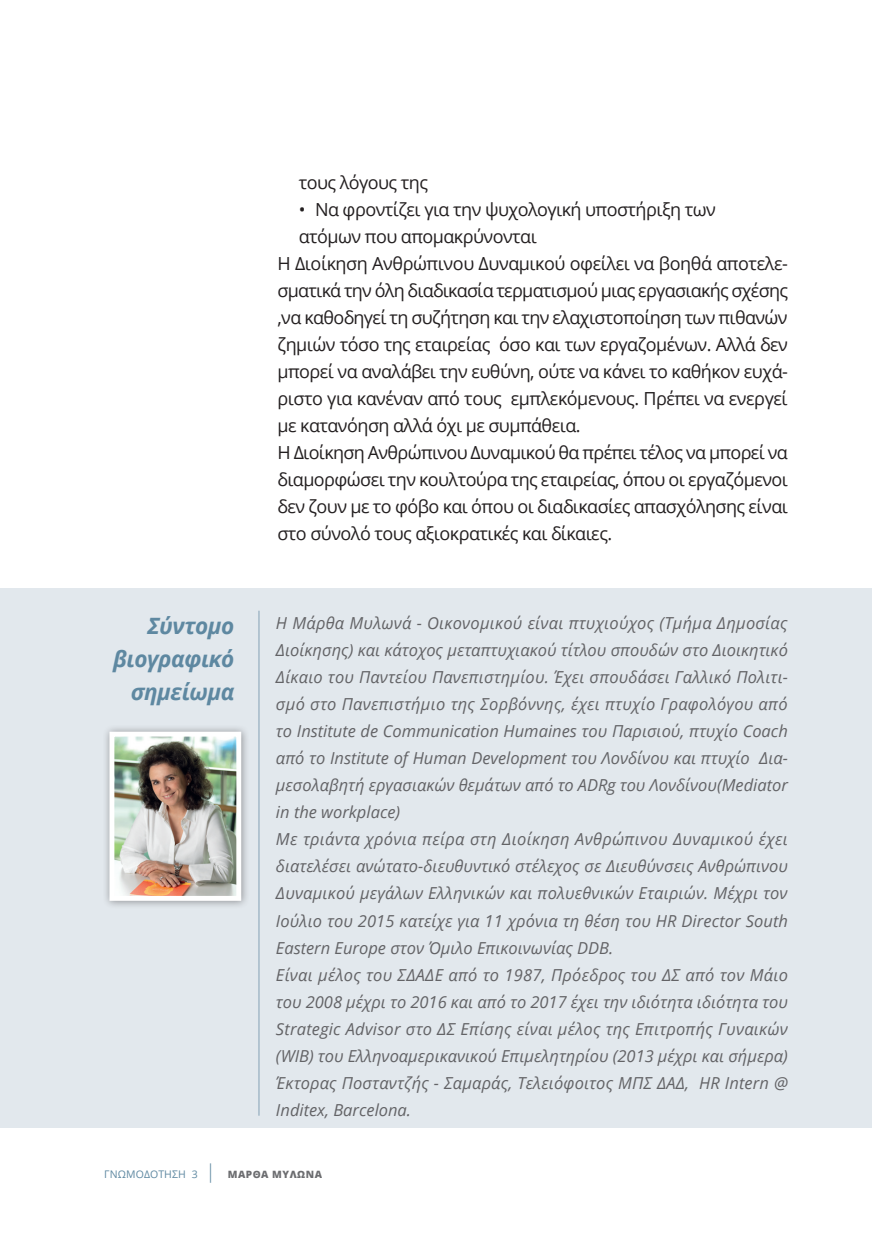
<style>
.page{position:relative;width:872px;height:1234px;background:#fff}
.page>*{position:absolute;margin:0;border:0;box-sizing:border-box;transform-origin:0 0}
.t1{font:italic 700 22.5px/33px "Open Sans";letter-spacing:-.02em;color:#5e88a1;text-align:right}
.t2{font:18px "Open Sans";letter-spacing:-.03em;color:#231f20}
.t3{font:italic 16.5px/27px "Open Sans";letter-spacing:.005em;color:#636366}
.t4{font:10.5px "Open Sans";letter-spacing:.01em;color:#5e88a1}
.s1{font-weight:300;font-size:19.05px}
.s2{font-weight:800;font-size:10.05px;color:#6c6d70}
</style>
<div class="page">
<div style="left:0;top:588px;width:872px;height:539px;background:#e2e8ed"></div>
<div style="left:102px;top:724px;width:148px;height:185px;background:#231f20;opacity:.45"></div>
<img style="left:115px;top:737px;width:120px;height:157px">
<div style="left:109px;top:731px;width:132px;height:169px;border:5px solid #fff"></div>
<hr style="left:258px;top:610px;width:1px;height:505px;background:#84a1b6">
<h1 class="t1" style="left:113px;top:608px;width:123px">Σύντομο βιογραφικό σημείωμα</h1>
<p class="t2" style="left:299px;top:170px;width:131px">τους λόγους της</p>
<p class="t2" style="left:299px;top:197px;width:418px">• Να φροντίζει για την ψυχολογική υποστήριξη των</p>
<p class="t2" style="left:299px;top:224px;width:239px">ατόμων που απομακρύνονται</p>
<p class="t2" style="left:277px;top:251px;width:512px">Η Διοίκηση Ανθρώπινου Δυναμικού οφείλει να βοηθά αποτελε-</p>
<p class="t2" style="left:277px;top:278px;width:512px">σματικά την όλη διαδικασία τερματισμού μιας εργασιακής σχέσης</p>
<p class="t2" style="left:277px;top:305px;width:512px">,να καθοδηγεί τη συζήτηση και την ελαχιστοποίηση των πιθανών</p>
<p class="t2" style="left:277px;top:332px;width:512px">ζημιών τόσο της εταιρείας όσο και των εργαζομένων. Αλλά δεν</p>
<p class="t2" style="left:277px;top:359px;width:512px">μπορεί να αναλάβει την ευθύνη, ούτε να κάνει το καθήκον ευχά-</p>
<p class="t2" style="left:277px;top:386px;width:511px">ριστο για κανέναν από τους εμπλεκόμενους. Πρέπει να ενεργεί</p>
<p class="t2" style="left:277px;top:413px;width:304px">με κατανόηση αλλά όχι με συμπάθεια.</p>
<p class="t2" style="left:277px;top:440px;width:512px">Η Διοίκηση Ανθρώπινου Δυναμικού θα πρέπει τέλος να μπορεί να</p>
<p class="t2" style="left:277px;top:467px;width:512px">διαμορφώσει την κουλτούρα της εταιρείας, όπου οι εργαζόμενοι</p>
<p class="t2" style="left:277px;top:494px;width:512px">δεν ζουν με το φόβο και όπου οι διαδικασίες απασχόλησης είναι</p>
<p class="t2" style="left:277px;top:521px;width:336px">στο σύνολό τους αξιοκρατικές και δίκαιες.</p>
<p class="t3" style="left:276px;top:609px;width:513px">Η Μάρθα Μυλωνά - Οικονομικού είναι πτυχιούχος (Τμήμα Δημοσίας Διοίκησης) και κάτοχος μεταπτυχιακού τίτλου σπουδών στο Διοικητικό Δίκαιο του Παντείου Πανεπιστημίου. Έχει σπουδάσει Γαλλικό Πολιτι&shy;σμό στο Πανεπιστήμιο της Σορβόννης, έχει πτυχίο Γραφολόγου από το Ιnstitute de Communication Humaines του Παρισιού, πτυχίο Coach από το Ιnstitute of Human Development του Λονδίνου και πτυχίο Δια&shy;μεσολαβητή εργασιακών θεμάτων από το ADRg του Λονδίνου(Μediator in the workplace)<br>Mε τριάντα χρόνια πείρα στη Διοίκηση Ανθρώπινου Δυναμικού έχει διατελέσει ανώτατο-διευθυντικό στέλεχος σε Διευθύνσεις Ανθρώπινου Δυναμικού μεγάλων Ελληνικών και πολυεθνικών Εταιριών. Μέχρι τον Ιούλιο του 2015 κατείχε για 11 χρόνια τη θέση του HR Director South Eastern Europe στον Όμιλο Επικοινωνίας DDB.<br>Είναι μέλος του ΣΔΑΔΕ από το 1987, Πρόεδρος του ΔΣ από τον Μάιο του 2008 μέχρι το 2016 και από το 2017 έχει την ιδιότητα ιδιότητα του Strategic Advisor στο ΔΣ Επίσης είναι μέλος της Επιτροπής Γυναικών (WIB) του Ελληνοαμερικανικού Επιμελητηρίου (2013 μέχρι και σήμερα)<br>Έκτορας Ποσταντζής - Σαμαράς, Τελειόφοιτος ΜΠΣ ΔΑΔ, HR Intern @ Inditex, Barcelona.</p>
<p class="t4" style="left:104px;top:1166px;width:219px">ΓΝΩΜΟΔΌΤΗΣΗ 3 <span class="s1">|</span> <span class="s2">ΜΑΡΘΑ ΜΥΛΩΝΑ</span></p>
</div>
